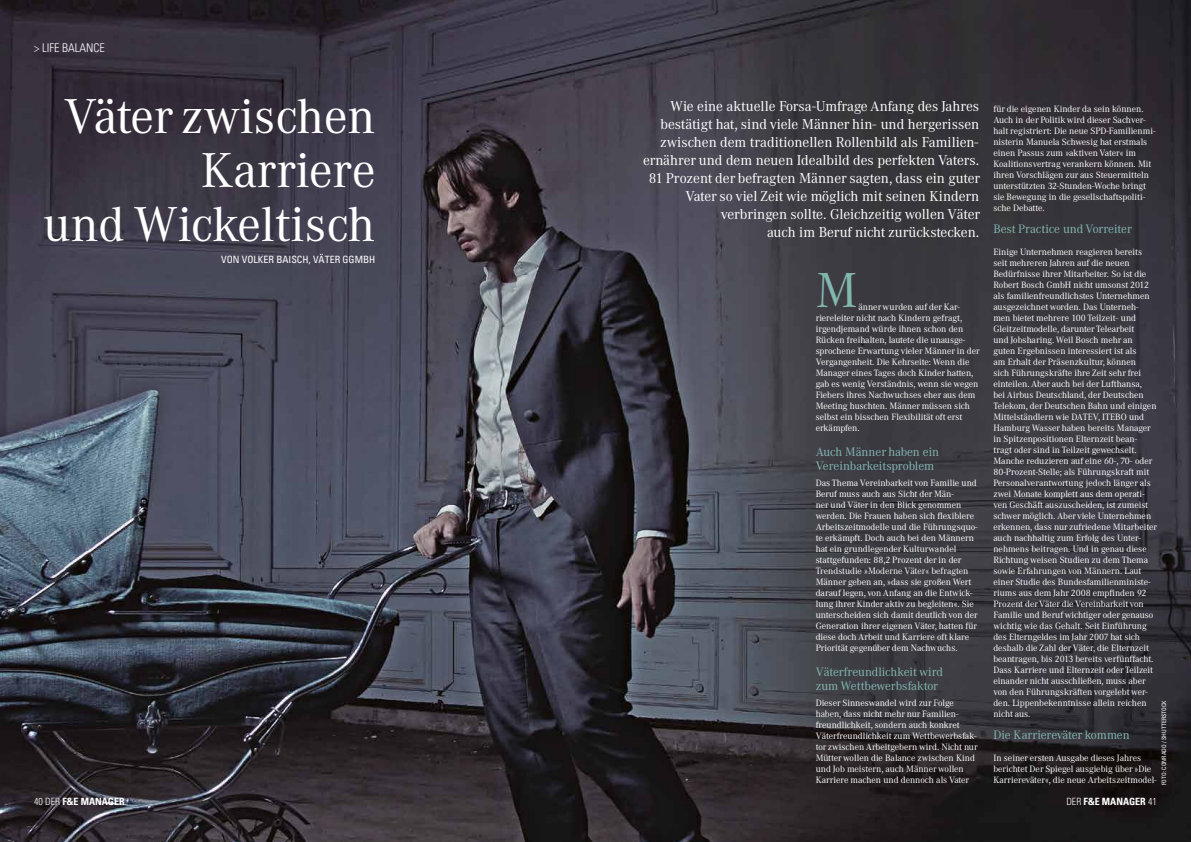
<style>
.page{position:relative;width:1191px;height:842px;background:#fff}
.page>*{position:absolute;margin:0;border:0;box-sizing:border-box;transform-origin:0 0}
.t1{font:48px/54px "Corporate ABQ";color:#fff;text-align:right}
.t2{font:48px "Corporate ABQ";color:#82b7b0}
.t3{font:14px/18px "Corporate ABQ";color:#fff;text-align:right}
.t4{font:12px/14px "Corporate ABQ";color:#82b7b0}
.t5{font:300 condensed 12px "Univers";color:#fff}
.t6{font:700 condensed 10px "Univers";color:#fff}
.t7{font:condensed 10px "Univers";color:#fff}
.t8{font:9px/11px "Corporate ABQ";color:#fff}
.t9{font:condensed 6px "Univers";color:#fff}
.s1{font-weight:300}
</style>
<div class="page">
<img style="left:0;top:1px;width:1190px;height:841px">
<h3 class="t5" style="left:34px;top:40px;width:72px">&gt; LIFE BALANCE</h3>
<h1 class="t1" style="left:43px;top:89px;width:333px">Väter zwischen<br>Karriere<br>und Wickeltisch</h1>
<p class="t7" style="left:221px;top:253px;width:155px">VON VOLKER BAISCH, VÄTER GGMBH</p>
<p class="t3" style="left:643px;top:97px;width:338px">Wie eine aktuelle Forsa-Umfrage Anfang des Jahres bestätigt hat, sind viele Männer hin- und hergerissen zwischen dem traditionellen Rollenbild als Familien&shy;ernährer und dem neuen Idealbild des perfekten Vaters.<br>81 Prozent der befragten Männer sagten, dass ein guter Vater so viel Zeit wie möglich mit seinen Kindern verbringen sollte. Gleichzeitig wollen Väter<br>auch im Beruf nicht zurückstecken.</p>
<h1 class="t2" style="left:815px;top:262px;width:43px">M</h1>
<p class="t8" style="left:815px;top:301px;width:166px;text-indent:43px">änner wurden auf der Kar&shy;riereleiter nicht nach Kindern gefragt, irgendjemand würde ihnen schon den Rücken freihalten, lautete die unausge&shy;sprochene Erwartung vieler Männer in der Vergangenheit. Die Kehrseite: Wenn die Manager eines Tages doch Kinder hatten, gab es wenig Verständnis, wenn sie wegen Fiebers ihres Nachwuchses eher aus dem Meeting huschten. Männer müssen sich selbst ein bisschen Flexibilität oft erst erkämpfen.</p>
<h3 class="t4" style="left:815px;top:444px;width:125px">Auch Männer haben ein<br>Vereinbarkeitsproblem</h3>
<p class="t8" style="left:815px;top:477px;width:163px">Das Thema Vereinbarkeit von Familie und Beruf muss auch aus Sicht der Män-<br>ner und Väter in den Blick genommen werden. Die Frauen haben sich flexiblere Arbeitszeitmodelle und die Führungsquo&shy;te erkämpft. Doch auch bei den Männern hat ein grundlegender Kulturwandel stattgefunden: 88,2 Prozent der in der Trendstudie »Moderne Väter« befragten Männer geben an, »dass sie großen Wert darauf legen, von Anfang an die Entwick&shy;lung ihrer Kinder aktiv zu begleiten«. Sie unterscheiden sich damit deutlich von der Generation ihrer eigenen Väter, hatten für diese doch Arbeit und Karriere oft klare Priorität gegenüber dem Nachwuchs.</p>
<h3 class="t4" style="left:815px;top:664px;width:129px">Väterfreundlichkeit wird zum Wettbewerbsfaktor</h3>
<p class="t8" style="left:815px;top:697px;width:163px">Dieser Sinneswandel wird zur Folge haben, dass nicht mehr nur Familien&shy;freundlichkeit, sondern auch konkret Väterfreundlichkeit zum Wettbewerbsfak&shy;tor zwischen Arbeitgebern wird. Nicht nur Mütter wollen die Balance zwischen Kind und Job meistern, auch Männer wollen Karriere machen und dennoch als Vater</p>
<p class="t8" style="left:993px;top:103px;width:164px">für die eigenen Kinder da sein können.<br>Auch in der Politik wird dieser Sachver&shy;halt registriert: Die neue SPD-Familienmi&shy;nisterin Manuela Schwesig hat erstmals einen Passus zum »aktiven Vater« im Koalitionsvertrag verankern können. Mit ihren Vorschlägen zur aus Steuermitteln unterstützten 32-Stunden-Woche bringt sie Bewegung in die gesellschaftspoliti&shy;sche Debatte.</p>
<h3 class="t4" style="left:993px;top:221px;width:140px">Best Practice und Vorreiter</h3>
<p class="t8" style="left:993px;top:246px;width:165px">Einige Unternehmen reagieren bereits seit mehreren Jahren auf die neuen Bedürfnisse ihrer Mitarbeiter. So ist die Robert Bosch GmbH nicht umsonst 2012 als familienfreundlichstes Unternehmen ausgezeichnet worden. Das Unterneh&shy;men bietet mehrere 100 Teilzeit- und Gleitzeitmodelle, darunter Telearbeit<br>und Jobsharing. Weil Bosch mehr an<br>guten Ergebnissen interessiert ist als<br>am Erhalt der Präsenzkultur, können<br>sich Führungskräfte ihre Zeit sehr frei einteilen. Aber auch bei der Lufthansa,<br>bei Airbus Deutschland, der Deutschen Telekom, der Deutschen Bahn und einigen Mittelständlern wie DATEV, ITEBO und Hamburg Wasser haben bereits Manager in Spitzenpositionen Elternzeit bean&shy;tragt oder sind in Teilzeit gewechselt.<br>Manche reduzieren auf eine 60-, 70- oder 80-Prozent-Stelle; als Führungskraft mit Personalverantwortung jedoch länger als zwei Monate komplett aus dem operati&shy;ven Geschäft auszuscheiden, ist zumeist schwer möglich. Aber viele Unternehmen erkennen, dass nur zufriedene Mitarbeiter auch nachhaltig zum Erfolg des Unter&shy;nehmens beitragen. Und in genau diese Richtung weisen Studien zu dem Thema sowie Erfahrungen von Männern. Laut einer Studie des Bundesfamilienministe&shy;riums aus dem Jahr 2008 empfinden 92<br>Prozent der Väter die Vereinbarkeit von Familie und Beruf wichtiger oder genauso wichtig wie das Gehalt. Seit Einführung des Elterngeldes im Jahr 2007 hat sich deshalb die Zahl der Väter, die Elternzeit beantragen, bis 2013 bereits verfünffacht.<br>Dass Karriere und Elternzeit oder Teilzeit einander nicht ausschließen, muss aber von den Führungskräften vorgelebt wer&shy;den. Lippenbekenntnisse allein reichen nicht aus.</p>
<h3 class="t4" style="left:993px;top:727px;width:138px">Die Karriereväter kommen</h3>
<p class="t8" style="left:993px;top:752px;width:165px">In seiner ersten Ausgabe dieses Jahres berichtet Der Spiegel ausgiebig über »Die<br>Karriereväter«, die neue Arbeitszeitmodel-</p>
<p class="t9" style="left:1160px;top:785px;width:87px;rotate:-90deg">FOTO: CONRADO / SHUTTERSTOCK</p>
<p class="t6" style="left:34px;top:795px;width:92px"><span class="s1">40 DER</span> F&amp;E MANAGER</p>
<p class="t6" style="left:1066px;top:795px;width:92px"><span class="s1">DER</span> F&amp;E MANAGER <span class="s1">41</span></p>
</div>
